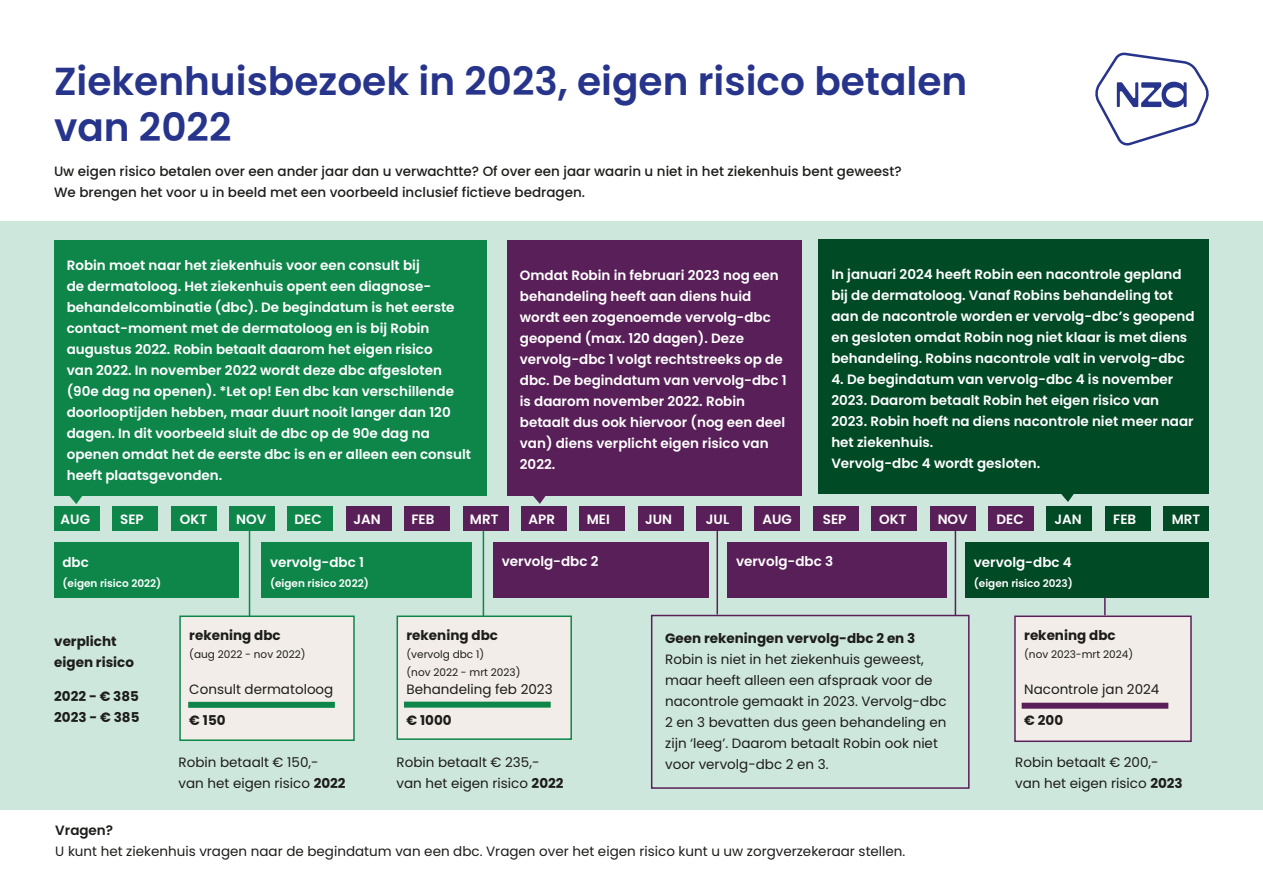
<style>
.page{position:relative;width:1263px;height:893px;background:#fff}
.page>*{position:absolute;margin:0;border:0;box-sizing:border-box;transform-origin:0 0}
.H1_Kop{font:600 39px/46.3px "Poppins";color:#27348b}
.P_brood_kader{font:600 13.5px/21px "Poppins";color:#fff}
.P_brood{font:13.5px/21px "Poppins";color:#1d1d1b}
.P_intro{font:500 13.5px "Poppins";color:#1d1d1b}
.P_brood-2{font:700 13.5px/21px "Poppins";color:#1d1d1b}
.P_maanden{font:600 13.5px "Poppins";color:#fff}
.P_brood_kader-2{font:700 13.5px "Poppins";color:#1d1d1b}
.H2_vragen_bold{font:600 13.5px "Poppins";color:#1d1d1b}
.P_tussenhaakjes{font:10.5px "Poppins";color:#1d1d1b}
.P_brood_kader-3{font:600 10.5px "Poppins";color:#fff}
.s1{font-weight:700}
</style>
<div class="page">
<div style="left:0;top:221px;width:1263px;height:589px;background:#cee7dc"></div>
<div style="left:1163px;top:506px;width:46px;height:24px;background:#004a26"></div>
<div style="left:1047px;top:506px;width:45px;height:24px;background:#004a26"></div>
<div style="left:1105px;top:506px;width:45px;height:24px;background:#004a26"></div>
<div style="left:54px;top:506px;width:45px;height:24px;background:#0e864a"></div>
<div style="left:112px;top:506px;width:46px;height:24px;background:#0e864a"></div>
<div style="left:171px;top:506px;width:45px;height:24px;background:#0e864a"></div>
<div style="left:229px;top:506px;width:46px;height:24px;background:#0e864a"></div>
<div style="left:288px;top:506px;width:45px;height:24px;background:#0e864a"></div>
<div style="left:346px;top:506px;width:45px;height:24px;background:#591f58"></div>
<div style="left:404px;top:506px;width:46px;height:24px;background:#591f58"></div>
<div style="left:463px;top:506px;width:45px;height:24px;background:#591f58"></div>
<div style="left:521px;top:506px;width:46px;height:24px;background:#591f58"></div>
<div style="left:580px;top:506px;width:45px;height:24px;background:#591f58"></div>
<div style="left:638px;top:506px;width:45px;height:24px;background:#591f58"></div>
<div style="left:696px;top:506px;width:46px;height:24px;background:#591f58"></div>
<div style="left:755px;top:506px;width:45px;height:24px;background:#591f58"></div>
<div style="left:813px;top:506px;width:45px;height:24px;background:#591f58"></div>
<div style="left:871px;top:506px;width:46px;height:24px;background:#591f58"></div>
<div style="left:930px;top:506px;width:45px;height:24px;background:#591f58"></div>
<div style="left:988px;top:506px;width:46px;height:24px;background:#591f58"></div>
<div style="left:1015px;top:616px;width:176px;height:125px;background:#f2ede8"></div>
<div style="left:1014px;top:615px;width:178px;height:127px;border:2px solid #591f58"></div>
<div style="left:819px;top:239px;width:390px;height:254px;background:#004a26"></div>
<div style="left:965px;top:542px;width:244px;height:55px;background:#004a26"></div>
<div style="left:651px;top:615px;width:318px;height:174px;border:2px solid #591f58"></div>
<div style="left:728px;top:542px;width:219px;height:55px;background:#591f58"></div>
<div style="left:493px;top:542px;width:216px;height:55px;background:#591f58"></div>
<div style="left:397px;top:616px;width:174px;height:123px;background:#f2ede8"></div>
<div style="left:396px;top:615px;width:176px;height:125px;border:2px solid #0e864a"></div>
<div style="left:507px;top:240px;width:294px;height:255px;background:#591f58"></div>
<div style="left:261px;top:542px;width:211px;height:55px;background:#0e864a"></div>
<div style="left:180px;top:616px;width:174px;height:124px;background:#f2ede8"></div>
<div style="left:179px;top:615px;width:176px;height:126px;border:2px solid #0e864a"></div>
<div style="left:54px;top:542px;width:184px;height:55px;background:#0e864a"></div>
<div style="left:54px;top:240px;width:433px;height:255px;background:#0e864a"></div>
<svg style="left:1095px;top:53px;width:114px;height:93px"></svg>
<hr style="left:249px;top:530px;width:1px;height:87px;background:#0e864a">
<hr style="left:483px;top:530px;width:1px;height:87px;background:#0e864a">
<hr style="left:716px;top:528px;width:2px;height:86px;background:#591f58">
<hr style="left:955px;top:528px;width:1px;height:87px;background:#591f58">
<div style="left:188px;top:702px;width:147px;height:6px;background:#0e864a"></div>
<div style="left:404px;top:702px;width:147px;height:6px;background:#0e864a"></div>
<div style="left:1022px;top:703px;width:146px;height:6px;background:#591f58"></div>
<svg style="left:1053px;top:493px;width:28px;height:9px"></svg>
<svg style="left:1104px;top:597px;width:2px;height:18px"></svg>
<svg style="left:525px;top:495px;width:28px;height:9px"></svg>
<svg style="left:62px;top:495px;width:27px;height:9px"></svg>
<h1 class="H1_Kop" style="left:54px;top:58px;width:915px">Ziekenhuisbezoek in 2023, eigen risico betalen van 2022</h1>
<p class="P_intro" style="left:54px;top:164px;width:849px">Uw eigen risico betalen over een ander jaar dan u verwachtte? Of over een jaar waarin u niet in het ziekenhuis bent geweest?</p>
<p class="P_intro" style="left:54px;top:185px;width:533px">We brengen het voor u in beeld met een voorbeeld inclusief fictieve bedragen.</p>
<p class="P_brood_kader" style="left:67px;top:255px;width:406px">Robin moet naar het ziekenhuis voor een consult bij<br>de dermatoloog. Het ziekenhuis opent een diagnose&shy;behandelcombinatie (dbc). De begindatum is het eerste contact-moment met de dermatoloog en is bij Robin augustus 2022. Robin betaalt daarom het eigen risico<br>van 2022. In november 2022 wordt deze dbc afgesloten (90e dag na openen). *Let op! Een dbc kan verschillende doorlooptijden hebben, maar duurt nooit langer dan 120 dagen. In dit voorbeeld sluit de dbc op de 90e dag na openen omdat het de eerste dbc is en er alleen een consult heeft plaatsgevonden.</p>
<p class="P_brood_kader" style="left:520px;top:265px;width:268px">Omdat Robin in februari 2023 nog een behandeling heeft aan diens huid wordt een zogenoemde vervolg-dbc geopend (max. 120 dagen). Deze vervolg-dbc 1 volgt rechtstreeks op de dbc. De begindatum van vervolg-dbc 1 is daarom november 2022. Robin betaalt dus ook hiervoor (nog een deel van) diens verplicht eigen risico van<br>2022.</p>
<p class="P_brood_kader" style="left:831px;top:264px;width:365px">In januari 2024 heeft Robin een nacontrole gepland bij de dermatoloog. Vanaf Robins behandeling tot aan de nacontrole worden er vervolg-dbc’s geopend en gesloten omdat Robin nog niet klaar is met diens behandeling. Robins nacontrole valt in vervolg-dbc</p>
<p class="P_brood_kader" style="left:831px;top:369px;width:364px">4. De begindatum van vervolg-dbc 4 is november 2023. Daarom betaalt Robin het eigen risico van 2023. Robin hoeft na diens nacontrole niet meer naar het ziekenhuis.</p>
<p class="P_brood_kader" style="left:831px;top:453px;width:210px">Vervolg-dbc 4 wordt gesloten.</p>
<p class="P_maanden" style="left:61px;top:511px;width:31px">AUG</p>
<p class="P_maanden" style="left:120px;top:511px;width:25px">SEP</p>
<p class="P_maanden" style="left:180px;top:511px;width:29px">OKT</p>
<p class="P_maanden" style="left:236px;top:511px;width:32px">NOV</p>
<p class="P_maanden" style="left:294px;top:511px;width:29px">DEC</p>
<p class="P_maanden" style="left:353px;top:511px;width:29px">JAN</p>
<p class="P_maanden" style="left:411px;top:511px;width:25px">FEB</p>
<p class="P_maanden" style="left:470px;top:511px;width:30px">MRT</p>
<p class="P_maanden" style="left:529px;top:511px;width:28px">APR</p>
<p class="P_maanden" style="left:587px;top:511px;width:25px">MEI</p>
<p class="P_maanden" style="left:645px;top:511px;width:29px">JUN</p>
<p class="P_maanden" style="left:706px;top:511px;width:25px">JUL</p>
<p class="P_maanden" style="left:762px;top:511px;width:31px">AUG</p>
<p class="P_maanden" style="left:823px;top:511px;width:25px">SEP</p>
<p class="P_maanden" style="left:879px;top:511px;width:29px">OKT</p>
<p class="P_maanden" style="left:938px;top:511px;width:32px">NOV</p>
<p class="P_maanden" style="left:996px;top:511px;width:29px">DEC</p>
<p class="P_maanden" style="left:1054px;top:511px;width:29px">JAN</p>
<p class="P_maanden" style="left:1113px;top:511px;width:25px">FEB</p>
<p class="P_maanden" style="left:1172px;top:511px;width:30px">MRT</p>
<p class="P_brood_kader" style="left:63px;top:552px;width:28px">dbc</p>
<p class="P_brood_kader-3" style="left:63px;top:577px;width:100px">(eigen risico 2022)</p>
<p class="P_brood_kader" style="left:270px;top:552px;width:95px">vervolg-dbc 1</p>
<p class="P_brood_kader-3" style="left:270px;top:577px;width:100px">(eigen risico 2022)</p>
<p class="P_brood_kader" style="left:502px;top:551px;width:98px">vervolg-dbc 2</p>
<p class="P_brood_kader" style="left:736px;top:551px;width:99px">vervolg-dbc 3</p>
<p class="P_brood_kader" style="left:974px;top:552px;width:99px">vervolg-dbc 4</p>
<p class="P_brood_kader-3" style="left:974px;top:577px;width:101px">(eigen risico 2023)</p>
<p class="P_brood-2" style="left:54px;top:630px;width:81px">verplicht eigen risico</p>
<p class="P_brood-2" style="left:54px;top:686px;width:86px">2022 - € 385</p>
<p class="P_brood-2" style="left:54px;top:707px;width:87px">2023 - € 385</p>
<p class="P_brood_kader-2" style="left:189px;top:627px;width:93px">rekening dbc</p>
<p class="P_tussenhaakjes" style="left:189px;top:648px;width:118px">(aug 2022 - nov 2022)</p>
<p class="P_brood" style="left:189px;top:678px;width:146px">Consult dermatoloog</p>
<p class="P_brood-2" style="left:189px;top:710px;width:38px">€ 150</p>
<p class="P_brood" style="left:179px;top:752px;width:141px">Robin betaalt € 150,-</p>
<p class="P_brood" style="left:179px;top:773px;width:168px">van het eigen risico <span class="s1">2022</span></p>
<p class="P_brood_kader-2" style="left:406px;top:627px;width:93px">rekening dbc</p>
<p class="P_tussenhaakjes" style="left:406px;top:648px;width:79px">(vervolg dbc 1)</p>
<p class="P_tussenhaakjes" style="left:406px;top:666px;width:115px">(nov 2022 - mrt 2023)</p>
<p class="P_brood" style="left:406px;top:678px;width:148px">Behandeling feb 2023</p>
<p class="P_brood-2" style="left:406px;top:710px;width:47px">€ 1000</p>
<p class="P_brood" style="left:396px;top:752px;width:144px">Robin betaalt € 235,-</p>
<p class="P_brood" style="left:396px;top:773px;width:168px">van het eigen risico <span class="s1">2022</span></p>
<p class="P_brood-2" style="left:665px;top:628px;width:252px">Geen rekeningen vervolg-dbc 2 en 3</p>
<p class="P_brood" style="left:665px;top:649px;width:283px">Robin is niet in het ziekenhuis geweest, maar heeft alleen een afspraak voor de nacontrole gemaakt in 2023. Vervolg-dbc 2 en 3 bevatten dus geen behandeling en zijn ‘leeg’. Daarom betaalt Robin ook niet voor vervolg-dbc 2 en 3.</p>
<p class="P_brood_kader-2" style="left:1024px;top:627px;width:93px">rekening dbc</p>
<p class="P_tussenhaakjes" style="left:1024px;top:648px;width:110px">(nov 2023-mrt 2024)</p>
<p class="P_brood" style="left:1024px;top:678px;width:137px">Nacontrole jan 2024</p>
<p class="P_brood-2" style="left:1024px;top:710px;width:40px">€ 200</p>
<p class="P_brood" style="left:1015px;top:752px;width:145px">Robin betaalt € 200,-</p>
<p class="P_brood" style="left:1015px;top:773px;width:169px">van het eigen risico <span class="s1">2023</span></p>
<h2 class="H2_vragen_bold" style="left:55px;top:822px;width:59px">Vragen?</h2>
<p class="P_brood" style="left:55px;top:841px;width:852px">U kunt het ziekenhuis vragen naar de begindatum van een dbc. Vragen over het eigen risico kunt u uw zorgverzekeraar stellen.</p>
</div>
